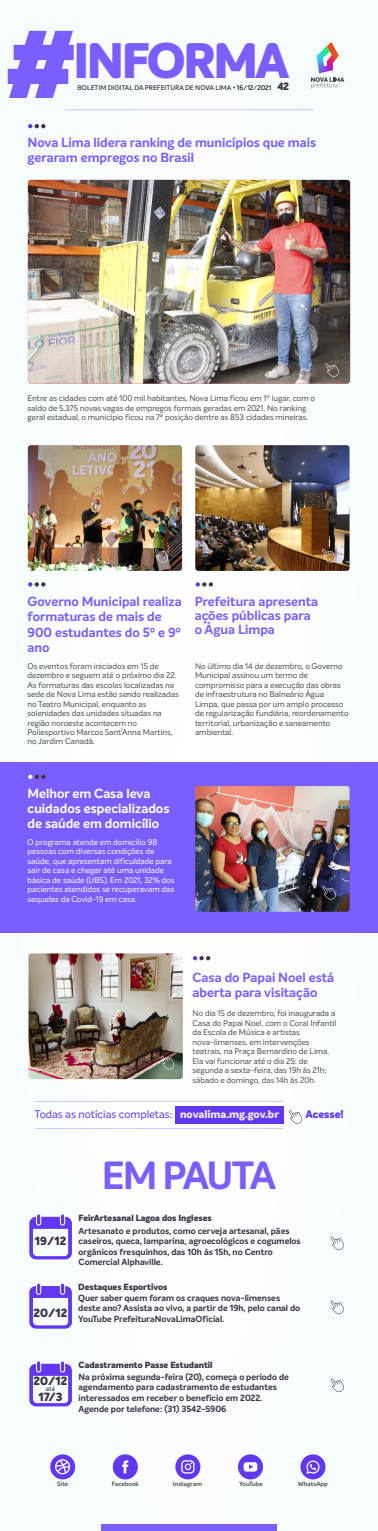
<style>
.page{position:relative;width:378px;height:1531px;background:#fff}
.page>*{position:absolute;margin:0;border:0;box-sizing:border-box;transform-origin:0 0}
.t1{font:800 48.82px "Intelo";letter-spacing:-.05em;color:#7c5eff}
.t2{font:700 38.5px "Intelo";letter-spacing:-.065em;color:#7c5eff}
.t3{font:700 12.95px/15.5px "Intelo";color:#7c5eff}
.t4{font:700 12.95px/14.7px "Intelo";color:#fff}
.t5{font:800 11.62px/16px "Intelo";color:#3d3544;text-align:center}
.t6{font:10.85px "Intelo";color:#6237f2}
.t7{font:800 10.85px "Intelo Alt";letter-spacing:-.005em;color:#6237f2}
.t8{font:700 8.75px/10.5px "Intelo";color:#3d3544}
.t9{font:800 8.75px "Intelo";color:#3d3544}
.t10{font:8.05px/9.4px "Intelo";color:#4d4d4d}
.t11{font:8.05px/9.4px "Intelo";color:#fff}
.t12{font:600 6.65px "Intelo";color:#3d3544}
.t13{font:500 6.51px "Intelo";color:#3d3544}
.t14{font:700 6.19px "Intelo";color:#575756}
.t15{font:700 6.19px "Intelo";letter-spacing:-.04em;color:#575756}
.s1{color:#1d1d1b}
.s2{font-weight:800;font-size:10.43px}
.s3{font-family:"Intelo Alt";font-weight:800;color:#ebe9f0}
</style>
<div class="page">
<div style="left:0;top:0;width:378px;height:1530px;background:#f9fdfd"></div>
<svg style="left:8px;top:31px;width:66px;height:67px"></svg>
<div style="left:0;top:762px;width:378px;height:170px;background:#7c5eff"></div>
<div style="left:175px;top:1106px;width:108px;height:18px;background:#6237f2"></div>
<svg style="left:311px;top:42px;width:33px;height:46px"></svg>
<div style="left:101px;top:1524px;width:176px;height:6px;background:#7c5eff"></div>
<div style="left:300px;top:1454px;width:26px;height:25px;background:#6237f2;border-radius:50%"></div>
<svg style="left:306px;top:1460px;width:14px;height:13px"></svg>
<div style="left:113px;top:1454px;width:25px;height:25px;background:#6237f2;border-radius:50%"></div>
<svg style="left:122px;top:1460px;width:6px;height:13px"></svg>
<div style="left:175px;top:1454px;width:25px;height:25px;background:#6237f2;border-radius:50%"></div>
<svg style="left:181px;top:1460px;width:14px;height:13px"></svg>
<div style="left:238px;top:1454px;width:25px;height:25px;background:#6237f2;border-radius:50%"></div>
<svg style="left:244px;top:1462px;width:13px;height:9px"></svg>
<div style="left:50px;top:1454px;width:25px;height:25px;background:#6237f2;border-radius:50%"></div>
<svg style="left:55px;top:1459px;width:15px;height:15px"></svg>
<hr style="left:34px;top:1128px;width:249px;height:1px;background:#6237f2">
<hr style="left:65px;top:110px;width:248px;height:1px;background:#6237f2">
<hr style="left:34px;top:1101px;width:249px;height:1px;background:#6237f2">
<svg style="left:28px;top:124px;width:17px;height:4px"></svg>
<svg style="left:28px;top:582px;width:17px;height:4px"></svg>
<svg style="left:193px;top:956px;width:17px;height:4px"></svg>
<svg style="left:28px;top:774px;width:18px;height:5px"></svg>
<svg style="left:196px;top:582px;width:17px;height:4px"></svg>
<svg style="left:289px;top:1110px;width:14px;height:13px"></svg>
<svg style="left:29px;top:1214px;width:43px;height:45px"></svg>
<svg style="left:331px;top:1236px;width:13px;height:14px"></svg>
<img style="left:28px;top:445px;width:154px;height:126px">
<svg style="left:155px;top:549px;width:14px;height:13px"></svg>
<img style="left:195px;top:445px;width:155px;height:126px">
<svg style="left:322px;top:549px;width:14px;height:13px"></svg>
<img style="left:195px;top:786px;width:155px;height:125px">
<svg style="left:323px;top:886px;width:14px;height:13px"></svg>
<img style="left:29px;top:953px;width:154px;height:126px">
<svg style="left:161px;top:1056px;width:14px;height:13px"></svg>
<img style="left:28px;top:180px;width:322px;height:203px">
<svg style="left:325px;top:363px;width:14px;height:14px"></svg>
<svg style="left:29px;top:1361px;width:43px;height:45px"></svg>
<svg style="left:331px;top:1378px;width:13px;height:14px"></svg>
<svg style="left:29px;top:1283px;width:43px;height:45px"></svg>
<svg style="left:331px;top:1300px;width:13px;height:14px"></svg>
<h1 class="t1" style="left:74px;top:29px;width:217px">INFORMA</h1>
<p class="t12" style="left:77px;top:83px;width:213px">BOLETIM DIGITAL DA PREFEITURA DE NOVA LIMA • <span class="s1">16/12/2021</span> <span class="s2">42</span></p>
<h3 class="t3" style="left:28px;top:135px;width:290px;line-height:14.7px">Nova Lima lidera ranking de municípios que mais geraram empregos no Brasil</h3>
<p class="t10" style="left:28px;top:394px;width:289px">Entre as cidades com até 100 mil habitantes, Nova Lima ficou em 1º lugar, com o saldo de 5.375 novas vagas de empregos formais geradas em 2021. No ranking geral estadual, o município ficou na 7ª posição dentre as 853 cidades mineiras.</p>
<h3 class="t3" style="left:28px;top:593px;width:156px">Governo Municipal realiza formaturas de mais de<br>900 estudantes do 5º e 9º ano</h3>
<p class="t10" style="left:28px;top:661px;width:153px">Os eventos foram iniciados em 15 de dezembro e seguem até o próximo dia 22.<br>As formaturas das escolas localizadas na sede de Nova Lima estão sendo realizadas no Teatro Municipal, enquanto as solenidades das unidades situadas na região noroeste acontecem no Poliesportivo Marcos Sant’Anna Martins, no Jardim Canadá.</p>
<h3 class="t3" style="left:195px;top:594px;width:125px;line-height:14.3px">Prefeitura apresenta ações públicas para o Água Limpa</h3>
<p class="t10" style="left:195px;top:661px;width:155px">No último dia 14 de dezembro, o Governo Municipal assinou um termo de compromisso para a execução das obras de infraestrutura no Balneário Água Limpa, que passa por um amplo processo de regularização fundiária, reordenamento territorial, urbanização e saneamento ambiental.</p>
<h3 class="t4" style="left:28px;top:787px;width:143px">Melhor em Casa leva cuidados especializados de saúde em domicílio</h3>
<p class="t11" style="left:28px;top:837px;width:148px">O programa atende em domicílio 98 pessoas com diversas condições de saúde, que apresentam dificuldade para sair de casa e chegar até uma unidade básica de saúde (UBS). Em 2021, 32% dos pacientes atendidos se recuperavam das sequelas da Covid-19 em casa.</p>
<h3 class="t3" style="left:193px;top:970px;width:143px;line-height:14.7px">Casa do Papai Noel está aberta para visitação</h3>
<p class="t10" style="left:193px;top:1009px;width:145px">No dia 15 de dezembro, foi inaugurada a Casa do Papai Noel, com o Coral Infantil da Escola de Música e artistas nova-limenses, em intervenções teatrais, na Praça Bernardino de Lima.<br>Ela vai funcionar até o dia 25: de segunda a sexta-feira, das 19h às 21h; sábado e domingo, das 14h às 20h.</p>
<h3 class="t6" style="left:35px;top:1107px;width:246px">Todas as notícias completas: <span class="s3">novalima.mg.gov.br</span></h3>
<h3 class="t7" style="left:305px;top:1107px;width:40px">Acesse!</h3>
<h2 class="t2" style="left:102px;top:1151px;width:176px">EM PAUTA</h2>
<p class="t9" style="left:79px;top:1212px;width:135px">FeirArtesanal Lagoa dos Ingleses</p>
<h3 class="t5" style="left:35px;top:1233px;width:33px">19/12</h3>
<p class="t8" style="left:79px;top:1225px;width:224px">Artesanato e produtos, como cerveja artesanal, pães caseiros, queca, lamparina, agroecológicos e cogumelos orgânicos fresquinhos, das 10h às 15h, no Centro Comercial Alphaville.</p>
<h3 class="t5" style="left:34px;top:1305px;width:35px">20/12</h3>
<p class="t9" style="left:78px;top:1281px;width:91px">Destaques Esportivos</p>
<p class="t8" style="left:78px;top:1292px;width:223px">Quer saber quem foram os craques nova-limenses deste ano? Assista ao vivo, a partir de 19h, pelo canal do<br>YouTube PrefeituraNovaLimaOficial.</p>
<p class="t9" style="left:79px;top:1358px;width:136px">Cadastramento Passe Estudantil</p>
<h3 class="t5" style="left:34px;top:1373px;width:35px">20/12<br>17/3</h3>
<p class="t8" style="left:79px;top:1371px;width:212px">Na próxima segunda-feira (20), começa o período de agendamento para cadastramento de estudantes interessados em receber o benefício em 2022.<br>Agende por telefone: (31) 3542-5906</p>
<p class="t13" style="left:46px;top:1384px;width:11px">até</p>
<p class="t14" style="left:57px;top:1480px;width:13px">Site</p>
<p class="t14" style="left:112px;top:1480px;width:29px">Facebook</p>
<p class="t14" style="left:173px;top:1480px;width:31px">Instagram</p>
<p class="t15" style="left:239px;top:1480px;width:25px">YouTube</p>
<p class="t14" style="left:298px;top:1480px;width:31px">WhatsApp</p>
</div>
